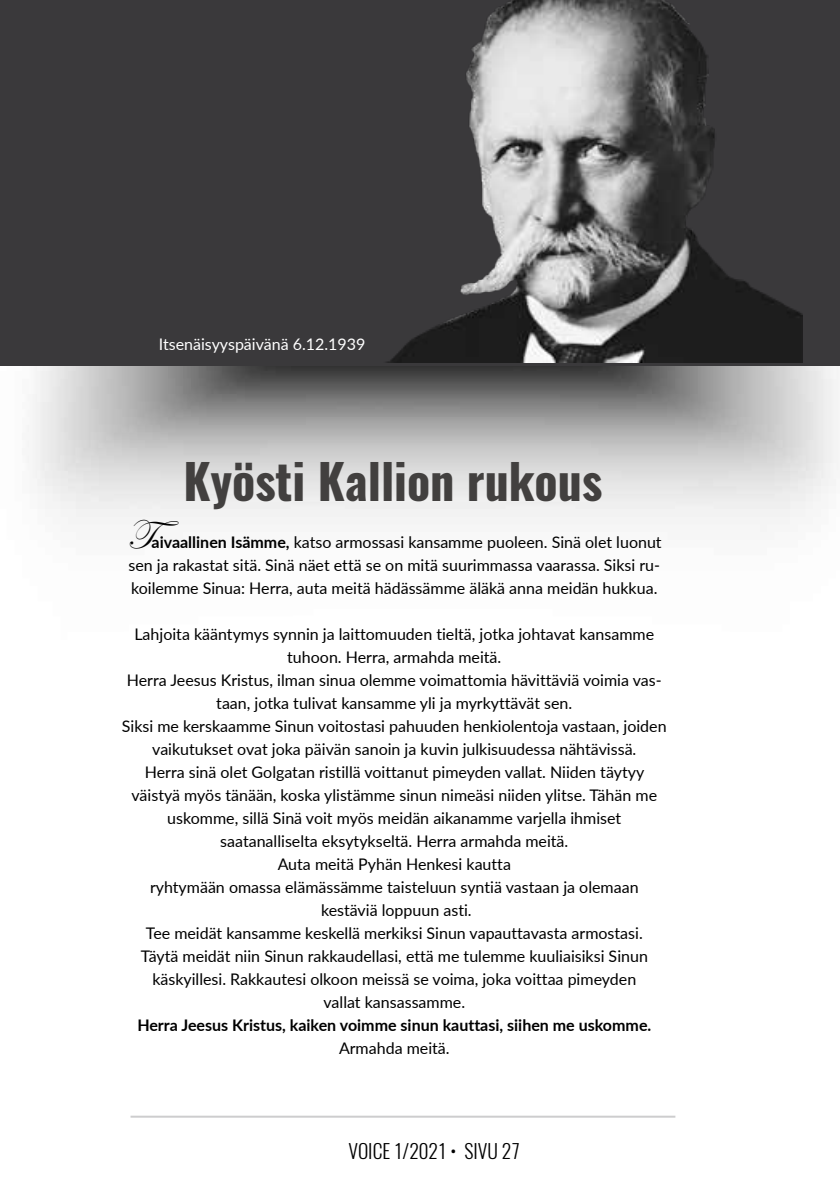
<style>
.page{position:relative;width:840px;height:1191px;background:#fff}
.page>*{position:absolute;margin:0;border:0;box-sizing:border-box;transform-origin:0 0}
.t1{font:700 48px "Oswald";color:#42403f}
.t2{font:42px "Edwardian Script ITC";color:#000}
.t3{font:300 19.6px "Oswald";color:#000}
.t4{font:16px/23px "Lato";color:#000;text-align:justify}
.t5{font:700 16px "Lato";color:#000}
.t6{font:16px "Lato";color:#fff}
.s1{font-weight:700}
</style>
<div class="page">
<img style="left:0;top:365px;width:839px;height:167px">
<div style="left:0;top:0;width:839px;height:365px;background:#3a393b"></div>
<img style="left:387px;top:0;width:414px;height:362px">
<hr style="left:130px;top:1115px;width:545px;height:2px;background:#cdcdce">
<p class="t6" style="left:159px;top:333px;width:208px">Itsenäisyyspäivänä 6.12.1939</p>
<h1 class="t1" style="left:183px;top:448px;width:420px">Kyösti Kallion rukous</h1>
<h2 class="t2" style="left:127px;top:512px;width:53px">T</h2>
<p class="t4" style="left:128px;top:529px;width:534px;text-indent:23px"><span class="s1">aivaallinen Isämme,</span> katso armossasi kansamme puoleen. Sinä olet luonut sen ja rakastat sitä. Sinä näet että se on mitä suurimmassa vaarassa. Siksi ru&shy;koilemme Sinua: Herra, auta meitä hädässämme äläkä anna meidän hukkua.</p>
<p class="t4" style="left:122px;top:621px;width:546px;text-align:center">Lahjoita kääntymys synnin ja laittomuuden tieltä, jotka johtavat kansamme tuhoon. Herra, armahda meitä.<br>Herra Jeesus Kristus, ilman sinua olemme voimattomia hävittäviä voimia vas&shy;taan, jotka tulivat kansamme yli ja myrkyttävät sen.<br>Siksi me kerskaamme Sinun voitostasi pahuuden henkiolentoja vastaan, joiden vaikutukset ovat joka päivän sanoin ja kuvin julkisuudessa nähtävissä.<br>Herra sinä olet Golgatan ristillä voittanut pimeyden vallat. Niiden täytyy väistyä myös tänään, koska ylistämme sinun nimeäsi niiden ylitse. Tähän me uskomme, sillä Sinä voit myös meidän aikanamme varjella ihmiset saatanalliselta eksytykseltä. Herra armahda meitä.<br>Auta meitä Pyhän Henkesi kautta<br>ryhtymään omassa elämässämme taisteluun syntiä vastaan ja olemaan kestäviä loppuun asti.<br>Tee meidät kansamme keskellä merkiksi Sinun vapauttavasta armostasi.<br>Täytä meidät niin Sinun rakkaudellasi, että me tulemme kuuliaisiksi Sinun käskyillesi. Rakkautesi olkoon meissä se voima, joka voittaa pimeyden<br>vallat kansassamme.</p>
<p class="t5" style="left:137px;top:1013px;width:515px">Herra Jeesus Kristus, kaiken voimme sinun kauttasi, siihen me uskomme.</p>
<p class="t4" style="left:339px;top:1035px;width:112px">Armahda meitä.</p>
<p class="t3" style="left:348px;top:1138px;width:173px">VOICE 1/2021 • SIVU 27</p>
</div>
